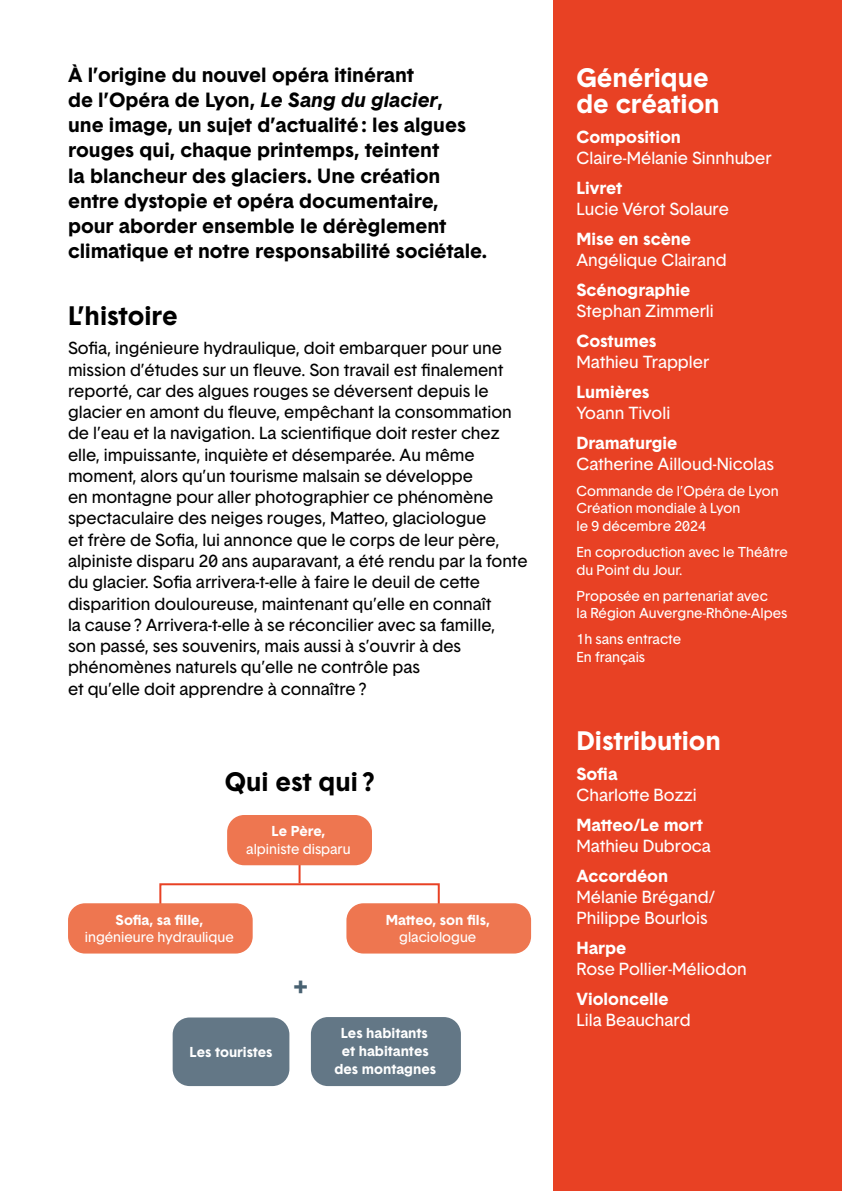
<style>
.page{position:relative;width:842px;height:1191px;background:#fff}
.page>*{position:absolute;margin:0;border:0;box-sizing:border-box;transform-origin:0 0}
.BODY_esp_ap{font:700 28px "Basetica";color:#486171}
.Titre_colonne{font:700 26px/26px "Basetica";color:#fff}
.Titre_colonne-2{font:700 26px "Basetica";color:#000}
.INTRO{font:700 20px/25px "Basetica";color:#000}
.BODY_simple{font:17px/21.2px "Basetica";color:#000}
.BODY_esp_ap-2{font:17px/21.2px "Basetica";color:#fff}
.BODY_esp_ap-3{font:14px/17.6px "Basetica";color:#fff}
.BODY_esp_ap-4{font:700 14px/17.4px "Basetica";color:#fff;text-align:center}
.s1{font-style:italic}
.s2{font-weight:700}
.s3{font-weight:400}
</style>
<div class="page">
<div style="left:554px;top:0;width:288px;height:1191px;background:#e84124"></div>
<div style="left:173px;top:1017px;width:116px;height:69px;background:#637786;border-radius:17px"></div>
<div style="left:311px;top:1017px;width:150px;height:69px;background:#637786;border-radius:17px"></div>
<div style="left:159px;top:883px;width:281px;height:26px;border:2px solid #e84124"></div>
<hr style="left:299px;top:859px;width:2px;height:24px;background:#e84124">
<div style="left:227px;top:815px;width:145px;height:50px;background:#ee7650;border-radius:17px"></div>
<div style="left:346px;top:903px;width:185px;height:50px;background:#ee7650;border-radius:17px"></div>
<div style="left:68px;top:903px;width:185px;height:50px;background:#ee7650;border-radius:17px"></div>
<p class="INTRO" style="left:68px;top:62px;width:347px">À l’origine du nouvel opéra itinérant</p>
<p class="INTRO" style="left:68px;top:87px;width:376px">de l’Opéra de Lyon, <span class="s1">Le Sang du glacier</span>,</p>
<p class="INTRO" style="left:68px;top:112px;width:399px">une image, un sujet d’actualité : les algues rouges qui, chaque printemps, teintent</p>
<p class="INTRO" style="left:68px;top:162px;width:374px">la blancheur des glaciers. Une création</p>
<p class="INTRO" style="left:68px;top:187px;width:372px">entre dystopie et opéra documentaire,</p>
<p class="INTRO" style="left:68px;top:212px;width:421px">pour aborder ensemble le dérèglement climatique et notre responsabilité sociétale.</p>
<p class="Titre_colonne-2" style="left:68px;top:297px;width:111px">L’histoire</p>
<p class="BODY_simple" style="left:68px;top:337px;width:445px">Sofia, ingénieure hydraulique, doit embarquer pour une mission d’études sur un fleuve. Son travail est finalement reporté, car des algues rouges se déversent depuis le glacier en amont du fleuve, empêchant la consommation de l’eau et la navigation. La scientifique doit rester chez elle, impuissante, inquiète et désemparée. Au même moment, alors qu’un tourisme malsain se développe<br>en montagne pour aller photographier ce phénomène spectaculaire des neiges rouges, Matteo, glaciologue</p>
<p class="BODY_simple" style="left:68px;top:529px;width:461px">et frère de Sofia, lui annonce que le corps de leur père, alpiniste disparu 20 ans auparavant, a été rendu par la fonte du glacier. Sofia arrivera-t-elle à faire le deuil de cette disparition douloureuse, maintenant qu’elle en connaît</p>
<p class="BODY_simple" style="left:68px;top:614px;width:429px">la cause ? Arrivera-t-elle à se réconcilier avec sa famille,</p>
<p class="BODY_simple" style="left:68px;top:635px;width:395px">son passé, ses souvenirs, mais aussi à s’ouvrir à des phénomènes naturels qu’elle ne contrôle pas</p>
<p class="BODY_simple" style="left:68px;top:677px;width:300px">et qu’elle doit apprendre à connaître ?</p>
<p class="Titre_colonne-2" style="left:225px;top:764px;width:151px">Qui est qui ?</p>
<p class="BODY_esp_ap-3" style="left:246px;top:822px;width:106px;text-align:center"><span class="s2">Le Père, </span>alpiniste disparu</p>
<p class="BODY_esp_ap-3" style="left:85px;top:910px;width:150px;text-align:center"><span class="s2">Sofia, sa fille, </span>ingénieure hydraulique</p>
<p class="BODY_esp_ap" style="left:293px;top:967px;width:17px">+</p>
<p class="BODY_esp_ap-4" style="left:386px;top:910px;width:105px">Matteo, son fils, <span class="s3">glaciologue</span></p>
<p class="BODY_esp_ap-4" style="left:189px;top:1042px;width:84px">Les touristes</p>
<p class="BODY_esp_ap-4" style="left:334px;top:1024px;width:103px">Les habitants et habitantes des montagnes</p>
<p class="Titre_colonne" style="left:576px;top:64px;width:145px">Générique de création</p>
<p class="BODY_esp_ap-2" style="left:576px;top:126px;width:197px"><span class="s2">Composition<br></span>Claire-Mélanie Sinnhuber</p>
<p class="BODY_esp_ap-2" style="left:576px;top:177px;width:154px"><span class="s2">Livret<br></span>Lucie Vérot Solaure</p>
<p class="BODY_esp_ap-2" style="left:576px;top:228px;width:152px"><span class="s2">Mise en scène<br></span>Angélique Clairand</p>
<p class="BODY_esp_ap-2" style="left:576px;top:279px;width:139px"><span class="s2">Scénographie<br></span>Stephan Zimmerli</p>
<p class="BODY_esp_ap-2" style="left:576px;top:330px;width:134px"><span class="s2">Costumes<br></span>Mathieu Trappler</p>
<p class="BODY_esp_ap-2" style="left:576px;top:381px;width:95px"><span class="s2">Lumières<br></span>Yoann Tivoli</p>
<p class="BODY_esp_ap-2" style="left:576px;top:432px;width:199px"><span class="s2">Dramaturgie<br></span>Catherine Ailloud-Nicolas</p>
<p class="BODY_esp_ap-3" style="left:576px;top:482px;width:204px">Commande de l’Opéra de Lyon<br>Création mondiale à Lyon<br>le 9 décembre 2024</p>
<p class="BODY_esp_ap-3" style="left:576px;top:543px;width:213px">En coproduction avec le Théâtre du Point du Jour.</p>
<p class="BODY_esp_ap-3" style="left:576px;top:586px;width:213px">Proposée en partenariat avec<br>la Région Auvergne-Rhône-Alpes</p>
<p class="BODY_esp_ap-3" style="left:576px;top:630px;width:106px">1h sans entracte<br>En français</p>
<p class="Titre_colonne" style="left:576px;top:727px;width:146px">Distribution</p>
<p class="BODY_esp_ap-2" style="left:576px;top:763px;width:122px"><span class="s2">Sofia<br></span>Charlotte Bozzi</p>
<p class="BODY_esp_ap-2" style="left:576px;top:814px;width:136px"><span class="s2">Matteo/Le mort<br></span>Mathieu Dubroca</p>
<p class="BODY_esp_ap-2" style="left:576px;top:865px;width:140px"><span class="s2">Accordéon<br></span>Mélanie Brégand/<br>Philippe Bourlois</p>
<p class="BODY_esp_ap-2" style="left:576px;top:937px;width:172px"><span class="s2">Harpe<br></span>Rose Pollier-Méliodon</p>
<p class="BODY_esp_ap-2" style="left:576px;top:988px;width:116px"><span class="s2">Violoncelle<br></span>Lila Beauchard</p>
</div>
